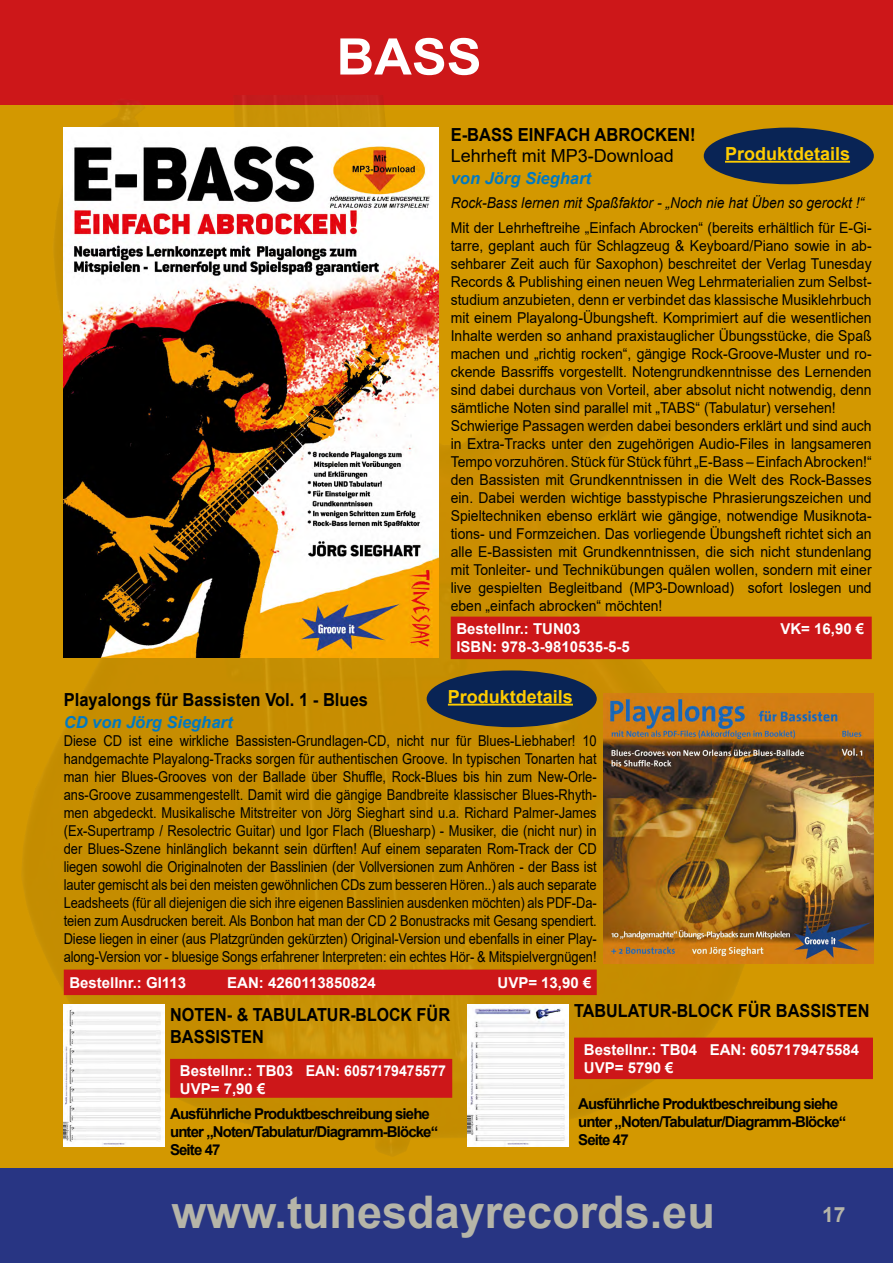
<style>
.page{position:relative;width:893px;height:1263px;background:#fff}
.page>*{position:absolute;margin:0;border:0;box-sizing:border-box;transform-origin:0 0}
.t1{font:700 50.4px "Arial";color:#fff;scale:1.04 1}
.t2{font:700 45px "Arial";color:#b6b5a8}
.t3{font:700 21px "Arial";color:#b6b5a8}
.t4{font:700 18px/21.6px "Arial";color:#000;scale:.9 1}
.t5{font:700 18px "Arial";color:#000;scale:.92 1}
.t6{font:700 18px "Arial";color:#fc0}
.t7{font:18px "Arial";color:#000}
.t8{font:italic 700 16.5px "Arial";color:#0079c2}
.t9{font:15px/18px "Arial";color:#000;text-align:justify;scale:.93 1}
.t10{font:15px/18px "Arial";color:#000;text-align:justify;scale:.86 1}
.t11{font:700 15px "Arial";color:#fff}
.t12{font:700 15px/18px "Arial";letter-spacing:-.06em;color:#000}
.t13{font:italic 15px "Arial";color:#000;scale:.92 1}
</style>
<div class="page">
<div style="left:0;top:104px;width:893px;height:1064px;background:#d39800"></div>
<div style="left:0;top:0;width:893px;height:104px;background:#cd1719"></div>
<div style="left:0;top:1168px;width:893px;height:95px;background:#283583"></div>
<img style="left:21px;top:95px;width:729px;height:1061px">
<img style="left:604px;top:693px;width:270px;height:270px">
<img style="left:64px;top:128px;width:375px;height:530px">
<div style="left:451px;top:617px;width:420px;height:41px;background:#cd1719"></div>
<div style="left:451px;top:617px;width:421px;height:42px;border:2px solid #cd1719"></div>
<div style="left:65px;top:970px;width:531px;height:24px;background:#cd1719"></div>
<div style="left:64px;top:969px;width:533px;height:26px;border:2px solid #cd1719"></div>
<img style="left:64px;top:1004px;width:101px;height:143px">
<img style="left:468px;top:1004px;width:101px;height:143px">
<div style="left:171px;top:1059px;width:280px;height:38px;background:#cd1719"></div>
<div style="left:170px;top:1059px;width:282px;height:39px;border:2px solid #cd1719"></div>
<div style="left:575px;top:1038px;width:297px;height:40px;background:#cd1719"></div>
<div style="left:574px;top:1037px;width:299px;height:42px;border:2px solid #cd1719"></div>
<div style="left:704px;top:128px;width:170px;height:56px;background:#092455;border-radius:50%"></div>
<hr style="left:725px;top:161px;width:125px;height:2px;background:#fc0">
<div style="left:427px;top:670px;width:170px;height:57px;background:#092455;border-radius:50%"></div>
<hr style="left:448px;top:704px;width:125px;height:1px;background:#fc0">
<p class="t1" style="left:337px;top:21px;width:141px">BASS</p>
<p class="t5" style="left:451px;top:122px;width:268px">E-BASS EINFACH ABROCKEN!</p>
<p class="t7" style="left:451px;top:144px;width:225px">Lehrheft mit MP3-Download</p>
<p class="t8" style="left:451px;top:167px;width:142px">von Jörg Sieghart</p>
<p class="t13" style="left:451px;top:193px;width:451px">Rock-Bass lernen mit Spaßfaktor - „Noch nie hat Üben so gerockt !“</p>
<p class="t9" style="left:451px;top:219px;width:454px">Mit der Lehrheftreihe „Einfach Abrocken“ (bereits erhältlich für E-Gi&shy;tarre, geplant auch für Schlagzeug &amp; Keyboard/Piano sowie in ab&shy;sehbarer Zeit auch für Saxophon) beschreitet der Verlag Tunesday Records &amp; Publishing einen neuen Weg Lehrmaterialien zum Selbst&shy;studium anzubieten, denn er verbindet das klassische Musiklehrbuch mit einem Playalong-Übungsheft. Komprimiert auf die wesentlichen Inhalte werden so anhand praxistauglicher Übungsstücke, die Spaß machen und „richtig rocken“, gängige Rock-Groove-Muster und ro&shy;ckende Bassriffs vorgestellt. Notengrundkenntnisse des Lernenden sind dabei durchaus von Vorteil, aber absolut nicht notwendig, denn sämtliche Noten sind parallel mit „TABS“ (Tabulatur) versehen!</p>
<p class="t9" style="left:451px;top:417px;width:454px">Schwierige Passagen werden dabei besonders erklärt und sind auch in Extra-Tracks unter den zugehörigen Audio-Files in langsameren Tempo vorzuhören. Stück für Stück führt „E-Bass – Einfach Abrocken!“ den Bassisten mit Grundkenntnissen in die Welt des Rock-Basses ein. Dabei werden wichtige basstypische Phrasierungszeichen und Spieltechniken ebenso erklärt wie gängige, notwendige Musiknota&shy;tions- und Formzeichen. Das vorliegende Übungsheft richtet sich an alle E-Bassisten mit Grundkenntnissen, die sich nicht stundenlang mit Tonleiter- und Technikübungen quälen wollen, sondern mit einer live gespielten Begleitband (MP3-Download) sofort loslegen und eben „einfach abrocken“ möchten!</p>
<p class="t11" style="left:456px;top:618px;width:126px">Bestellnr.: TUN03</p>
<p class="t11" style="left:780px;top:618px;width:85px">VK= 16,90 €</p>
<p class="t11" style="left:456px;top:636px;width:175px">ISBN: 978-3-9810535-5-5</p>
<p class="t6" style="left:725px;top:141px;width:127px">Produktdetails</p>
<p class="t6" style="left:448px;top:684px;width:127px">Produktdetails</p>
<p class="t5" style="left:64px;top:687px;width:332px">Playalongs für Bassisten Vol. 1 - Blues</p>
<p class="t8" style="left:64px;top:711px;width:170px">CD von Jörg Sieghart</p>
<p class="t10" style="left:64px;top:731px;width:621px">Diese CD ist eine wirkliche Bassisten-Grundlagen-CD, nicht nur für Blues-Liebhaber! 10 handgemachte Playalong-Tracks sorgen für authentischen Groove. In typischen Tonarten hat man hier Blues-Grooves von der Ballade über Shuffle, Rock-Blues bis hin zum New-Orle&shy;ans-Groove zusammengestellt. Damit wird die gängige Bandbreite klassischer Blues-Rhyth&shy;men abgedeckt. Musikalische Mitstreiter von Jörg Sieghart sind u.a. Richard Palmer-James (Ex-Supertramp / Resolectric Guitar) und Igor Flach (Bluesharp) - Musiker, die (nicht nur) in der Blues-Szene hinlänglich bekannt sein dürften! Auf einem separaten Rom-Track der CD liegen sowohl die Originalnoten der Basslinien (der Vollversionen zum Anhören - der Bass ist lauter gemischt als bei den meisten gewöhnlichen CDs zum besseren Hören..) als auch separate Leadsheets (für all diejenigen die sich ihre eigenen Basslinien ausdenken möchten) als PDF-Da&shy;teien zum Ausdrucken bereit. Als Bonbon hat man der CD 2 Bonustracks mit Gesang spendiert.<br>Diese liegen in einer (aus Platzgründen gekürzten) Original-Version und ebenfalls in einer Play&shy;along-Version vor - bluesige Songs erfahrener Interpreten: ein echtes Hör- &amp; Mitspielvergnügen!</p>
<p class="t11" style="left:69px;top:972px;width:118px">Bestellnr.: GI113</p>
<p class="t11" style="left:227px;top:972px;width:150px">EAN: 4260113850824</p>
<p class="t11" style="left:497px;top:972px;width:95px">UVP= 13,90 €</p>
<p class="t4" style="left:574px;top:1000px;width:330px">TABULATUR-BLOCK FÜR BASSISTEN</p>
<p class="t4" style="left:170px;top:1004px;width:313px">NOTEN- &amp; TABULATUR-BLOCK FÜR<br>BASSISTEN</p>
<p class="t11" style="left:584px;top:1039px;width:277px">Bestellnr.: TB04 EAN: 6057179475584</p>
<p class="t11" style="left:584px;top:1057px;width:91px">UVP= 5790 €</p>
<p class="t12" style="left:578px;top:1094px;width:270px">Ausführliche Produktbeschreibung siehe unter „Noten/Tabulatur/Diagramm-Blöcke“<br>Seite 47</p>
<p class="t11" style="left:180px;top:1060px;width:268px">Bestellnr.: TB03 EAN: 6057179475577</p>
<p class="t11" style="left:180px;top:1078px;width:87px">UVP= 7,90 €</p>
<p class="t12" style="left:170px;top:1105px;width:270px">Ausführliche Produktbeschreibung siehe unter „Noten/Tabulatur/Diagramm-Blöcke“<br>Seite 47</p>
<p class="t2" style="left:171px;top:1180px;width:545px">www.tunesdayrecords.eu</p>
<p class="t3" style="left:822px;top:1200px;width:25px">17</p>
</div>
